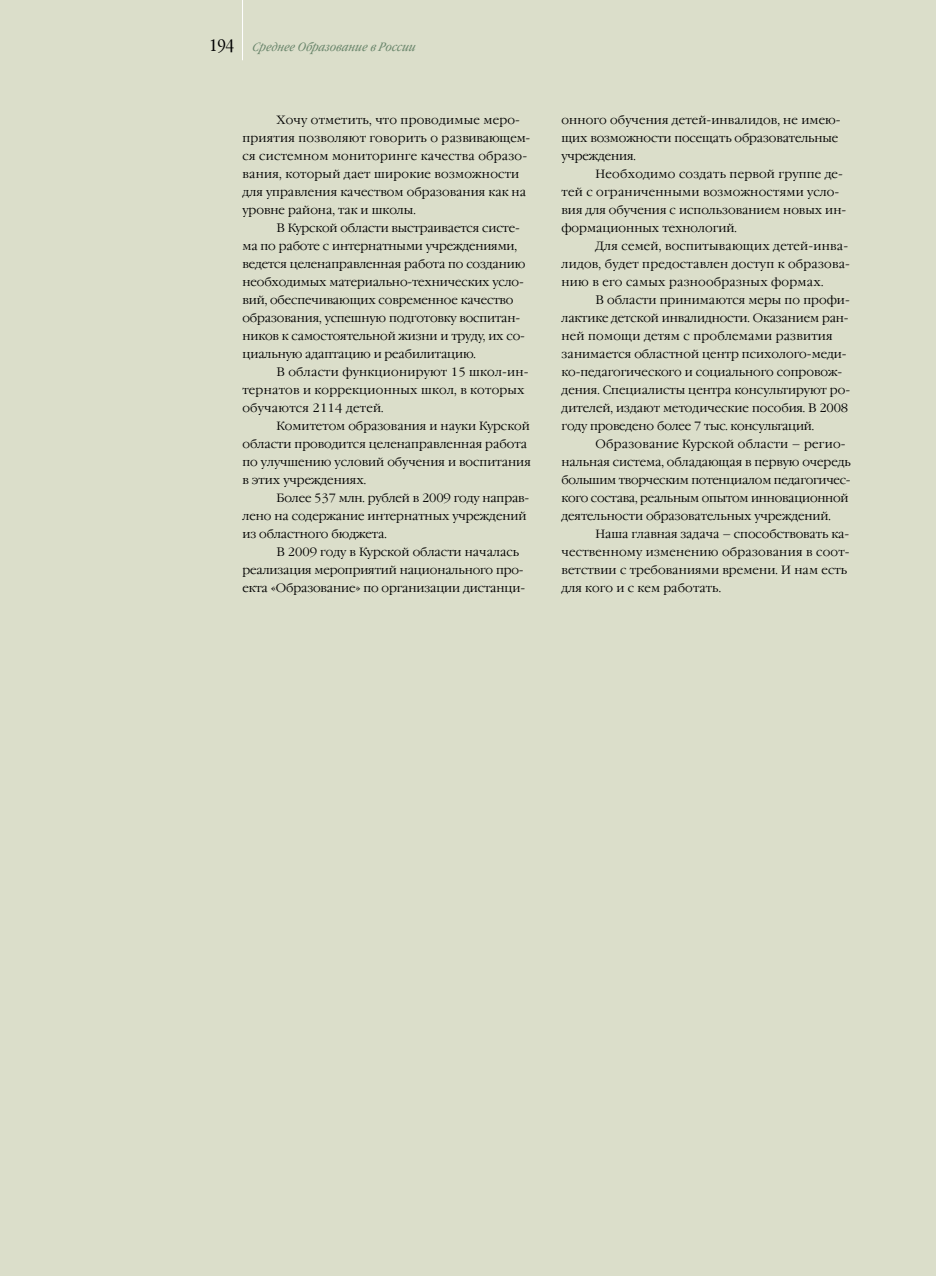
<style>
.page{position:relative;width:936px;height:1276px;background:#fff}
.page>*{position:absolute;margin:0;border:0;box-sizing:border-box;transform-origin:0 0}
.t1{font:300 12px/18px "Garamond C";color:#000}
.t2{font:300 12px/18px "Garamond C";letter-spacing:.02em;color:#000}
.t3{font:italic 12px "Garamond Book Narrow C";letter-spacing:.01em;color:#6a866c}
.s1{font-style:normal;font-size:16.5px;color:#000}
</style>
<div class="page">
<div style="left:0;top:0;width:935px;height:1276px;background:#dbdeca"></div>
<hr style="left:242px;top:0;width:1px;height:60px;background:#fff">
<p class="t3" style="left:209px;top:40px;width:210px"><span class="s1">1 9 4</span> Среднее Образование в России</p>
<p class="t2" style="left:242px;top:112px;width:289px;text-indent:34px">Хочу отметить, что проводимые меро&shy;приятия позволяют говорить о развивающем&shy;ся системном мониторинге качества образо&shy;вания, который дает широкие возможности для управления качеством образования как на уровне района, так и школы.</p>
<p class="t1" style="left:242px;top:220px;width:284px;text-indent:34px">В Курской области выстраивается систе&shy;ма по работе с интернатными учреждениями, ведется целенаправленная работа по созданию необходимых материально-технических усло&shy;вий, обеспечивающих современное качество образования, успешную подготовку воспитан&shy;ников к самостоятельной жизни и труду, их со&shy;циальную адаптацию и реабилитацию.</p>
<p class="t2" style="left:242px;top:364px;width:288px;text-indent:34px">В области функционируют 15 школ-ин&shy;тернатов и коррекционных школ, в которых обучаются 2114 детей.</p>
<p class="t1" style="left:242px;top:418px;width:290px;text-indent:34px">Комитетом образования и науки Курской области проводится целенаправленная работа по улучшению условий обучения и воспитания в этих учреждениях.</p>
<p class="t1" style="left:242px;top:490px;width:288px;text-indent:34px">Более 537 млн. рублей в 2009 году направ&shy;лено на содержание интернатных учреждений из областного бюджета.</p>
<p class="t1" style="left:242px;top:544px;width:284px;text-indent:34px">В 2009 году в Курской области началась реализация мероприятий национального про&shy;екта «Образование» по организации дистанци-</p>
<p class="t1" style="left:561px;top:112px;width:281px">онного обучения детей-инвалидов, не имею&shy;щих возможности посещать образовательные учреждения.</p>
<p class="t1" style="left:561px;top:166px;width:286px;text-indent:34px">Необходимо создать первой группе де&shy;тей с ограниченными возможностями усло&shy;вия для обучения с использованием новых ин&shy;формационных технологий.</p>
<p class="t2" style="left:561px;top:238px;width:290px;text-indent:34px">Для семей, воспитывающих детей-инва&shy;лидов, будет предоставлен доступ к образова&shy;нию в его самых разнообразных формах.</p>
<p class="t1" style="left:561px;top:292px;width:290px;text-indent:34px">В области принимаются меры по профи&shy;лактике детской инвалидности. Оказанием ран&shy;ней помощи детям с проблемами развития занимается областной центр психолого-меди&shy;ко-педагогического и социального сопровож&shy;дения. Специалисты центра консультируют ро&shy;дителей, издают методические пособия. В 2008 году проведено более 7 тыс. консультаций.</p>
<p class="t1" style="left:561px;top:436px;width:291px;text-indent:34px">Образование Курской области – регио&shy;нальная система, обладающая в первую очередь большим творческим потенциалом педагогичес&shy;кого состава, реальным опытом инновационной деятельности образовательных учреждений.</p>
<p class="t1" style="left:561px;top:526px;width:289px;text-indent:34px">Наша главная задача – способствовать ка&shy;чественному изменению образования в соот&shy;ветствии с требованиями времени. И нам есть для кого и с кем работать.</p>
</div>
